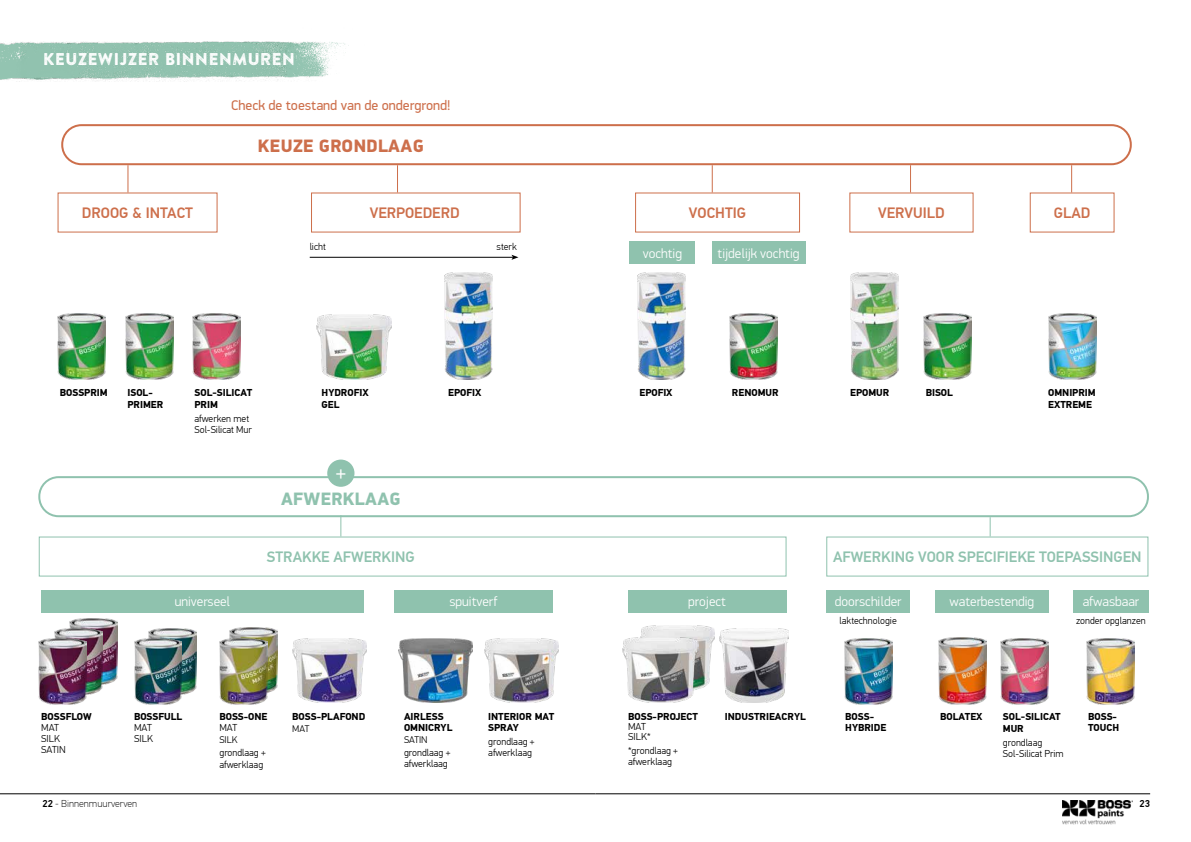
<style>
.page{position:relative;width:1191px;height:842px;background:#fff}
.page>*{position:absolute;margin:0;border:0;box-sizing:border-box;transform-origin:0 0}
.t1{font:20.5px "PFDIN Display Pro";color:#fff}
.t2{font:900 18px "PFDIN Display Pro";letter-spacing:.02em;color:#cd6f4b}
.t3{font:900 18px "PFDIN Display Pro";letter-spacing:.02em;color:#8fc2ae}
.t4{font:17px "Brandon Printed Two";color:#fff}
.t5{font:500 15px "PF Din Text Pro";color:#8fc2ae}
.t6{font:500 15px "PF Din Text Pro";color:#cd6f4b}
.t7{font:14.1px "PFDIN Display Pro";color:#cd6f4b}
.t8{font:300 13.6px "PFDIN Display Pro";color:#fff}
.t9{font:700 10px/12px "PF Din Text Pro";color:#000}
.t10{font:300 10px/11px "PF Din Text Pro";color:#000}
.t11{font:100 10px "PF Din Text Pro";color:#000}
.t12{font:500 10px "PF Din Text Pro";color:#000}
.t13{font:300 9.6px "PF Din Text Pro";color:#000}
.s1{font-weight:500}
</style>
<div class="page">
<hr style="left:0;top:793px;width:595px;height:1px;background:#000">
<hr style="left:595px;top:793px;width:555px;height:1px;background:#000">
<img style="left:1062px;top:800px;width:70px;height:25px">
<img style="left:0;top:41px;width:336px;height:41px">
<div style="left:41px;top:590px;width:323px;height:22px;background:#8fc2ae"></div>
<div style="left:394px;top:590px;width:159px;height:22px;background:#8fc2ae"></div>
<div style="left:627px;top:590px;width:159px;height:22px;background:#8fc2ae"></div>
<div style="left:826px;top:590px;width:84px;height:22px;background:#8fc2ae"></div>
<div style="left:935px;top:590px;width:113px;height:22px;background:#8fc2ae"></div>
<div style="left:1073px;top:590px;width:75px;height:22px;background:#8fc2ae"></div>
<div style="left:630px;top:242px;width:65px;height:22px;background:#8fc2ae"></div>
<div style="left:711px;top:242px;width:94px;height:22px;background:#8fc2ae"></div>
<div style="left:38px;top:476px;width:1111px;height:41px;border:2px solid #8fc2ae;border-radius:19px"></div>
<div style="left:61px;top:124px;width:1070px;height:41px;border:2px solid #cd6f4b;border-radius:19px"></div>
<div style="left:39px;top:536px;width:747px;height:41px;border:1px solid #8fc2ae"></div>
<div style="left:826px;top:536px;width:322px;height:41px;border:1px solid #8fc2ae"></div>
<div style="left:327px;top:460px;width:27px;height:27px;background:#8fc2ae;border-radius:50%"></div>
<svg style="left:340px;top:515px;width:1px;height:21px"></svg>
<svg style="left:989px;top:517px;width:1px;height:19px"></svg>
<svg style="left:1071px;top:165px;width:1px;height:27px"></svg>
<svg style="left:910px;top:165px;width:1px;height:27px"></svg>
<svg style="left:711px;top:165px;width:1px;height:27px"></svg>
<svg style="left:397px;top:165px;width:1px;height:27px"></svg>
<svg style="left:127px;top:165px;width:1px;height:27px"></svg>
<hr style="left:310px;top:257px;width:203px;height:1px;background:#000">
<svg style="left:511px;top:255px;width:7px;height:5px"></svg>
<img style="left:230px;top:627px;width:48px;height:66px">
<img style="left:148px;top:628px;width:48px;height:66px">
<img style="left:69px;top:618px;width:48px;height:66px">
<img style="left:938px;top:638px;width:48px;height:66px">
<img style="left:54px;top:628px;width:48px;height:66px">
<img style="left:39px;top:638px;width:48px;height:66px">
<img style="left:134px;top:638px;width:48px;height:66px">
<img style="left:844px;top:638px;width:48px;height:66px">
<img style="left:219px;top:638px;width:48px;height:66px">
<img style="left:58px;top:313px;width:47px;height:66px">
<img style="left:125px;top:313px;width:48px;height:66px">
<img style="left:192px;top:313px;width:48px;height:66px">
<img style="left:1000px;top:638px;width:48px;height:66px">
<img style="left:1048px;top:313px;width:48px;height:66px">
<img style="left:923px;top:313px;width:48px;height:66px">
<img style="left:730px;top:313px;width:47px;height:66px">
<img style="left:1087px;top:638px;width:47px;height:66px">
<img style="left:640px;top:626px;width:74px;height:63px">
<img style="left:484px;top:638px;width:75px;height:65px">
<img style="left:398px;top:638px;width:74px;height:65px">
<img style="left:719px;top:629px;width:70px;height:74px">
<img style="left:317px;top:314px;width:75px;height:65px">
<img style="left:444px;top:273px;width:48px;height:106px">
<img style="left:850px;top:273px;width:48px;height:106px">
<img style="left:637px;top:273px;width:48px;height:106px">
<img style="left:292px;top:639px;width:74px;height:64px">
<img style="left:623px;top:638px;width:75px;height:65px">
<h3 class="t4" style="left:43px;top:49px;width:254px">KEUZEWIJZER BINNENMUREN</h3>
<h3 class="t7" style="left:231px;top:96px;width:221px">Check de toestand van de ondergrond!</h3>
<h3 class="t6" style="left:82px;top:204px;width:113px">DROOG &amp; INTACT</h3>
<h2 class="t2" style="left:258px;top:135px;width:167px">KEUZE GRONDLAAG</h2>
<h3 class="t6" style="left:370px;top:204px;width:91px">VERPOEDERD</h3>
<h3 class="t6" style="left:689px;top:204px;width:59px">VOCHTIG</h3>
<h3 class="t6" style="left:878px;top:204px;width:68px">VERVUILD</h3>
<h3 class="t6" style="left:1053px;top:204px;width:38px">GLAD</h3>
<p class="t10" style="left:310px;top:241px;width:18px">licht</p>
<p class="t10" style="left:496px;top:241px;width:22px">sterk</p>
<h3 class="t8" style="left:643px;top:246px;width:41px">vochtig</h3>
<h3 class="t8" style="left:717px;top:246px;width:83px">tijdelijk vochtig</h3>
<p class="t9" style="left:194px;top:387px;width:59px">SOL-SILICAT<br>PRIM</p>
<p class="t10" style="left:194px;top:413px;width:59px">afwerken met<br>Sol-Silicat Mur</p>
<p class="t9" style="left:60px;top:387px;width:49px">BOSSPRIM</p>
<p class="t9" style="left:321px;top:387px;width:49px">HYDROFIX<br>GEL</p>
<p class="t9" style="left:127px;top:387px;width:27px">ISOL-</p>
<p class="t9" style="left:448px;top:387px;width:35px">EPOFIX</p>
<p class="t9" style="left:639px;top:387px;width:35px">EPOFIX</p>
<p class="t9" style="left:850px;top:387px;width:41px">EPOMUR</p>
<p class="t9" style="left:127px;top:399px;width:37px">PRIMER</p>
<p class="t9" style="left:732px;top:387px;width:48px">RENOMUR</p>
<p class="t9" style="left:925px;top:387px;width:29px">BISOL</p>
<h1 class="t1" style="left:336px;top:461px;width:12px">+</h1>
<h2 class="t3" style="left:281px;top:488px;width:121px">AFWERKLAAG</h2>
<p class="t9" style="left:1048px;top:387px;width:49px">OMNIPRIM<br>EXTREME</p>
<h3 class="t5" style="left:267px;top:548px;width:149px">STRAKKE AFWERKING</h3>
<h3 class="t5" style="left:833px;top:548px;width:310px">AFWERKING VOOR SPECIFIEKE TOEPASSINGEN</h3>
<h3 class="t8" style="left:175px;top:594px;width:57px">universeel</h3>
<h3 class="t8" style="left:449px;top:594px;width:49px">spuitverf</h3>
<h3 class="t8" style="left:688px;top:594px;width:39px">project</h3>
<h3 class="t8" style="left:835px;top:594px;width:68px">doorschilder</h3>
<h3 class="t8" style="left:949px;top:594px;width:86px">waterbestendig</h3>
<h3 class="t8" style="left:1082px;top:594px;width:58px">afwasbaar</h3>
<p class="t9" style="left:41px;top:711px;width:52px">BOSSFLOW</p>
<p class="t10" style="left:41px;top:722px;width:26px">MAT<br>SILK<br>SATIN</p>
<p class="t9" style="left:134px;top:711px;width:50px">BOSSFULL</p>
<p class="t10" style="left:134px;top:722px;width:21px">MAT<br>SILK</p>
<p class="t9" style="left:219px;top:711px;width:49px">BOSS-ONE</p>
<p class="t10" style="left:219px;top:722px;width:19px">MAT</p>
<p class="t13" style="left:219px;top:734px;width:20px">SILK</p>
<p class="t10" style="left:219px;top:747px;width:48px;line-height:11.3px">grondlaag + afwerklaag</p>
<p class="t9" style="left:292px;top:711px;width:74px">BOSS-PLAFOND</p>
<p class="t13" style="left:292px;top:723px;width:19px">MAT</p>
<p class="t10" style="left:839px;top:615px;width:59px">laktechnologie</p>
<p class="t10" style="left:1076px;top:615px;width:71px">zonder opglanzen</p>
<p class="t9" style="left:404px;top:711px;width:41px">AIRLESS</p>
<p class="t9" style="left:725px;top:711px;width:83px">INDUSTRIEACRYL</p>
<p class="t9" style="left:404px;top:722px;width:50px">OMNICRYL</p>
<p class="t13" style="left:404px;top:734px;width:25px">SATIN</p>
<p class="t10" style="left:404px;top:748px;width:48px">grondlaag + afwerklaag</p>
<p class="t9" style="left:628px;top:711px;width:71px">BOSS-PROJECT</p>
<p class="t10" style="left:628px;top:722px;width:24px;line-height:10px">MAT<br>SILK*</p>
<p class="t10" style="left:628px;top:745px;width:51px">*grondlaag + afwerklaag</p>
<p class="t9" style="left:488px;top:711px;width:68px;line-height:11px">INTERIOR MAT<br>SPRAY</p>
<p class="t10" style="left:488px;top:736px;width:48px">grondlaag + afwerklaag</p>
<p class="t9" style="left:1003px;top:711px;width:59px">SOL-SILICAT<br>MUR</p>
<p class="t10" style="left:1003px;top:737px;width:62px">grondlaag<br>Sol-Silicat Prim</p>
<p class="t9" style="left:845px;top:711px;width:43px;line-height:11px">BOSS-<br>HYBRIDE</p>
<p class="t9" style="left:1088px;top:711px;width:32px;line-height:11px">BOSS-<br>TOUCH</p>
<p class="t9" style="left:940px;top:711px;width:44px">BOLATEX</p>
<p class="t11" style="left:43px;top:798px;width:96px"><span class="s1">22</span> - Binnenmuurverven</p>
<p class="t12" style="left:1139px;top:798px;width:12px">23</p>
</div>
